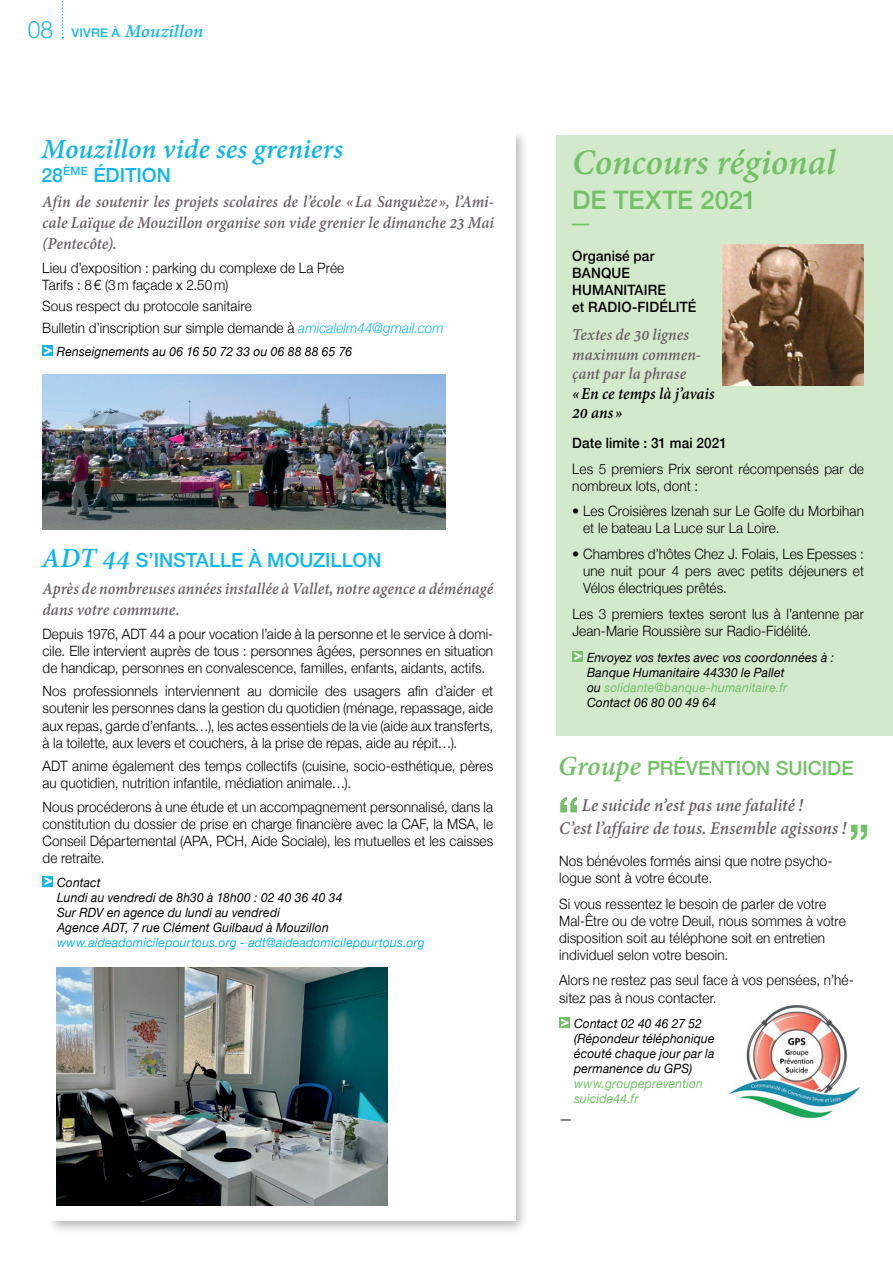
<style>
.page{position:relative;width:893px;height:1263px;background:#fff}
.page>*{position:absolute;margin:0;border:0;box-sizing:border-box;transform-origin:0 0}
.t1{font:italic 700 39px "Adobe Devanagari";letter-spacing:-.005em;color:#73c167}
.t2{font:italic 700 34.5px "Helvetica Neue";color:#73c167}
.t3{font:italic 700 30px "Adobe Devanagari";color:#13b6ea}
.t4{font:500 25.5px "Helvetica Neue";color:#73c167}
.t5{font:italic 700 19.5px/22.5px "Adobe Devanagari";color:#6c6168;scale:.95 1}
.t6{font:500 19.5px "Helvetica Neue";color:#13b6ea}
.t7{font:500 19.5px "Helvetica Neue";color:#73c167}
.t8{font:italic 700 19.5px "Adobe Devanagari";color:#13b6ea;scale:1.05 1}
.t9{font:italic 700 18px/21px "Adobe Devanagari";color:#6c6168;scale:.95 1}
.t10{font:italic 700 18px/19.5px "Adobe Devanagari";color:#6c6168;scale:.94 1}
.t11{font:italic 700 18px/19.5px "Adobe Devanagari";color:#000;scale:.94 1}
.t12{font:300 14.25px/17.1px "Helvetica Neue";letter-spacing:.01em;color:#000;scale:.95 1}
.t13{font:300 14.25px/17.1px "Helvetica Neue";letter-spacing:.01em;color:#000}
.t14{font:500 14.25px/17.1px "Helvetica Neue";letter-spacing:.01em;color:#000;scale:.95 1}
.t15{font:italic 12.75px/15px "Helvetica Neue";letter-spacing:.015em;color:#000;scale:.95 1}
.t16{font:italic 12.75px "Helvetica Neue";letter-spacing:.015em;color:#13b6ea;scale:.95 1}
.t17{font:italic 12.75px/15px "Helvetica Neue";letter-spacing:.015em;color:#73c167;scale:.95 1}
.s1{font-family:"Helvetica Neue";font-weight:300;font-style:normal;font-size:24px}
.s2{font-family:"Helvetica Neue";font-weight:500;font-style:normal;font-size:12px}
.s3{font-style:italic;color:#13b6ea}
.s4{font-family:"Adobe Devanagari";font-weight:700;font-style:italic;font-size:30px}
.s5{color:#73c167}
</style>
<div class="page">
<svg style="left:62px;top:1px;width:1px;height:37px"></svg>
<div style="left:46px;top:127px;width:484px;height:1108px;background:#000;opacity:.3"></div>
<div style="left:52px;top:133px;width:463px;height:1088px;background:#fff"></div>
<div style="left:44px;top:126px;width:484px;height:8px;background:#fff"></div>
<div style="left:38px;top:129px;width:23px;height:1091px;background:#fff"></div>
<div style="left:43px;top:876px;width:10px;height:10px;background:#13b6ea"></div>
<svg style="left:44px;top:877px;width:8px;height:8px"></svg>
<img style="left:56px;top:967px;width:332px;height:238px">
<div style="left:556px;top:135px;width:337px;height:601px;background:#d3e9cc"></div>
<div style="left:559px;top:1017px;width:11px;height:11px;background:#73c167"></div>
<svg style="left:561px;top:1018px;width:8px;height:9px"></svg>
<svg style="left:560px;top:797px;width:17px;height:15px"></svg>
<svg style="left:851px;top:825px;width:16px;height:15px"></svg>
<div style="left:572px;top:651px;width:11px;height:10px;background:#73c167"></div>
<svg style="left:574px;top:652px;width:8px;height:8px"></svg>
<img style="left:723px;top:244px;width:140px;height:141px">
<div style="left:42px;top:345px;width:11px;height:11px;background:#13b6ea"></div>
<svg style="left:44px;top:346px;width:8px;height:9px"></svg>
<img style="left:42px;top:375px;width:404px;height:155px">
<img style="left:728px;top:1004px;width:132px;height:115px">
<h3 class="t8" style="left:28px;top:21px;width:169px"><span class="s1">08</span> <span class="s2">VIVRE À</span> Mouzillon</h3>
<h3 class="t3" style="left:41px;top:132px;width:303px">Mouzillon vide ses greniers</h3>
<h3 class="t6" style="left:41px;top:159px;width:131px">28<sup>ÈME</sup> ÉDITION</h3>
<p class="t9" style="left:42px;top:193px;width:477px;text-align:justify">Afin de soutenir les projets scolaires de l’école « La Sanguèze », l’Ami&shy;cale Laïque de Mouzillon organise son vide grenier le dimanche 23 Mai (Pentecôte).</p>
<p class="t12" style="left:42px;top:258px;width:319px">Lieu d’exposition : parking du complexe de La Prée<br>Tarifs : 8€ (3m façade x 2.50m)</p>
<p class="t12" style="left:42px;top:295px;width:424px;line-height:21.3px">Sous respect du protocole sanitaire<br>Bulletin d’inscription sur simple demande à <span class="s3">amicalelm44@gmail.com</span></p>
<p class="t15" style="left:57px;top:345px;width:312px">Renseignements au 06 16 50 72 33 ou 06 88 88 65 76</p>
<h3 class="t6" style="left:42px;top:544px;width:341px"><span class="s4">ADT 44</span> S’INSTALLE À MOUZILLON</h3>
<p class="t9" style="left:43px;top:580px;width:476px">Après de nombreuses années installée à Vallet, notre agence a déménagé dans votre commune.</p>
<p class="t12" style="left:43px;top:624px;width:476px;text-align:justify">Depuis 1976, ADT 44 a pour vocation l’aide à la personne et le service à domi&shy;cile. Elle intervient auprès de tous : personnes âgées, personnes en situation de handicap, personnes en convalescence, familles, enfants, aidants, actifs.</p>
<p class="t12" style="left:43px;top:682px;width:476px;text-align:justify">Nos professionnels interviennent au domicile des usagers afin d’aider et soutenir les personnes dans la gestion du quotidien (ménage, repassage, aide aux repas, garde d’enfants…), les actes essentiels de la vie (aide aux transferts, à la toilette, aux levers et couchers, à la prise de repas, aide au répit…).</p>
<p class="t12" style="left:43px;top:756px;width:476px">ADT anime également des temps collectifs (cuisine, socio-esthétique, pères au quotidien, nutrition infantile, médiation animale…).</p>
<p class="t12" style="left:43px;top:797px;width:476px;text-align:justify">Nous procéderons à une étude et un accompagnement personnalisé, dans la constitution du dossier de prise en charge financière avec la CAF, la MSA, le Conseil Départemental (APA, PCH, Aide Sociale), les mutuelles et les caisses de retraite.</p>
<p class="t15" style="left:57px;top:875px;width:302px">Contact<br>Lundi au vendredi de 8h30 à 18h00 : 02 40 36 40 34<br>Sur RDV en agence du lundi au vendredi<br>Agence ADT, 7 rue Clément Guilbaud à Mouzillon</p>
<p class="t16" style="left:57px;top:933px;width:388px">www.aideadomicilepourtous.org - adt@aideadomicilepourtous.org</p>
<h1 class="t1" style="left:572px;top:140px;width:265px">Concours régional</h1>
<h3 class="t4" style="left:572px;top:179px;width:186px">DE TEXTE 2021</h3>
<h2 class="t2" style="left:572px;top:181px;width:19px">_</h2>
<p class="t14" style="left:572px;top:246px;width:132px">ORGANISÉ PAR<br>BANQUE<br>HUMANITAIRE<br>ET RADIO-FIDÉLITÉ</p>
<p class="t10" style="left:572px;top:327px;width:138px">Textes de 30 lignes maximum commen&shy;çant par la phrase</p>
<p class="t11" style="left:572px;top:385px;width:153px">« En ce temps là j’avais<br>20 ans »</p>
<p class="t14" style="left:572px;top:433px;width:164px">DATE LIMITE : 31 MAI 2021</p>
<p class="t12" style="left:572px;top:459px;width:309px">Les 5 premiers Prix seront récompensés par de nombreux lots, dont :</p>
<p class="t13" style="left:583px;top:502px;width:282px;text-indent:-11px">• Les Croisières Izenah sur Le Golfe du Morbihan et le bateau La Luce sur La Loire.</p>
<p class="t13" style="left:583px;top:544px;width:282px;text-align:justify;text-indent:-11px">• Chambres d’hôtes Chez J. Folais, Les Epesses : une nuit pour 4 pers avec petits déjeuners et Vélos électriques prêtés.</p>
<p class="t12" style="left:572px;top:604px;width:308px">Les 3 premiers textes seront lus à l’antenne par<br>Jean-Marie Roussière sur Radio-Fidélité.</p>
<p class="t15" style="left:587px;top:650px;width:261px">Envoyez vos textes avec vos coordonnées à :<br>Banque Humanitaire 44330 le Pallet<br>ou <span class="s5">solidante@banque-humanitaire.fr </span>Contact 06 80 00 49 64</p>
<h3 class="t7" style="left:558px;top:753px;width:297px"><span class="s4">Groupe</span> PRÉVENTION SUICIDE</h3>
<h3 class="t5" style="left:559px;top:796px;width:304px;text-indent:23px">Le suicide n’est pas une fatalité !<br>C’est l’affaire de tous. Ensemble agissons !</h3>
<p class="t12" style="left:559px;top:851px;width:289px">Nos bénévoles formés ainsi que notre psycho&shy;logue sont à votre écoute.</p>
<p class="t12" style="left:559px;top:894px;width:303px">Si vous ressentez le besoin de parler de votre Mal-Être ou de votre Deuil, nous sommes à votre disposition soit au téléphone soit en entretien individuel selon votre besoin.</p>
<p class="t12" style="left:559px;top:971px;width:312px">Alors ne restez pas seul face à vos pensées, n’hé&shy;sitez pas à nous contacter.</p>
<p class="t15" style="left:574px;top:1017px;width:149px">Contact 02 40 46 27 52 (Répondeur téléphonique écouté chaque jour par la permanence du GPS)</p>
<p class="t17" style="left:574px;top:1077px;width:137px">www.groupeprevention suicide44.fr</p>
<p class="t12" style="left:559px;top:1109px;width:16px">—</p>
</div>
